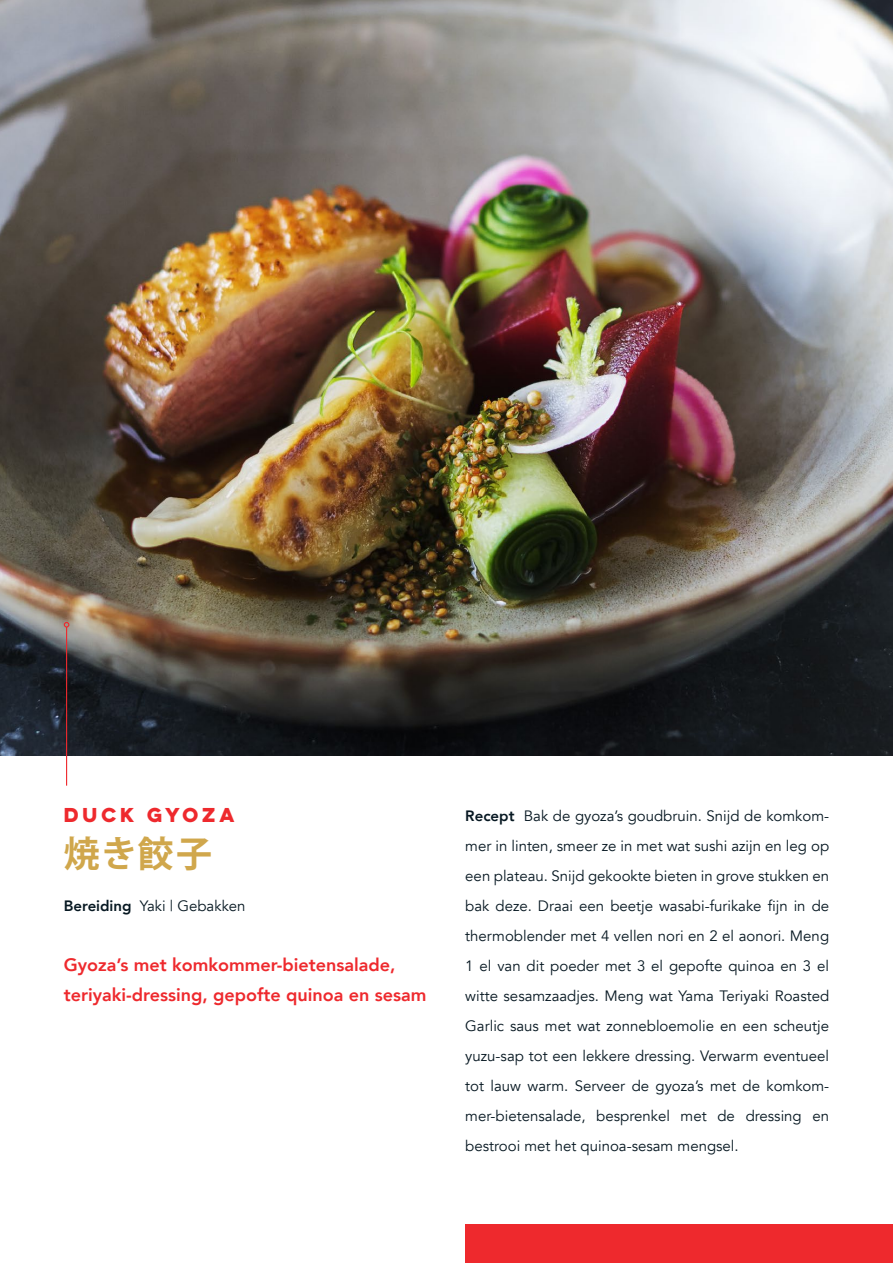
<style>
.page{position:relative;width:893px;height:1263px;background:#fff}
.page>*{position:absolute;margin:0;border:0;box-sizing:border-box;transform-origin:0 0}
.t1{font:700 36px "Koz Go Pr 6 N";color:#d0a74c}
.t2{font:800 18px/30px "Avenir";color:#ee292d}
.t3{font:700 18px "Lulo Clean One";color:#ee292d}
.t4{font:15px/30px "Avenir";color:#071822;text-align:justify}
.s1{font-weight:800}
</style>
<div class="page">
<div style="left:465px;top:1225px;width:428px;height:38px;background:#ee292d"></div>
<img style="left:0;top:0;width:893px;height:756px">
<hr style="left:66px;top:627px;width:1px;height:159px;background:#ee292d">
<svg style="left:64px;top:622px;width:5px;height:5px"></svg>
<p class="t3" style="left:64px;top:800px;width:176px">DUCK GYOZA</p>
<h1 class="t1" style="left:64px;top:833px;width:150px">焼き餃子</h1>
<p class="t4" style="left:64px;top:891px;width:183px"><span class="s1">Bereiding</span> Yaki | Gebakken</p>
<p class="t2" style="left:64px;top:950px;width:364px">Gyoza’s met komkommer-bietensalade, teriyaki-dressing, gepofte quinoa en sesam</p>
<p class="t4" style="left:465px;top:801px;width:365px"><span class="s1">Recept</span> Bak de gyoza’s goudbruin. Snijd de komkom&shy;mer in linten, smeer ze in met wat sushi azijn en leg op een plateau. Snijd gekookte bieten in grove stukken en bak deze. Draai een beetje wasabi-furikake fijn in de thermoblender met 4 vellen nori en 2 el aonori. Meng 1 el van dit poeder met 3 el gepofte quinoa en 3 el witte sesamzaadjes. Meng wat Yama Teriyaki Roasted Garlic saus met wat zonnebloemolie en een scheutje yuzu-sap tot een lekkere dressing. Verwarm eventueel tot lauw warm. Serveer de gyoza’s met de komkom&shy;mer-bietensalade, besprenkel met de dressing en bestrooi met het quinoa-sesam mengsel.</p>
</div>
